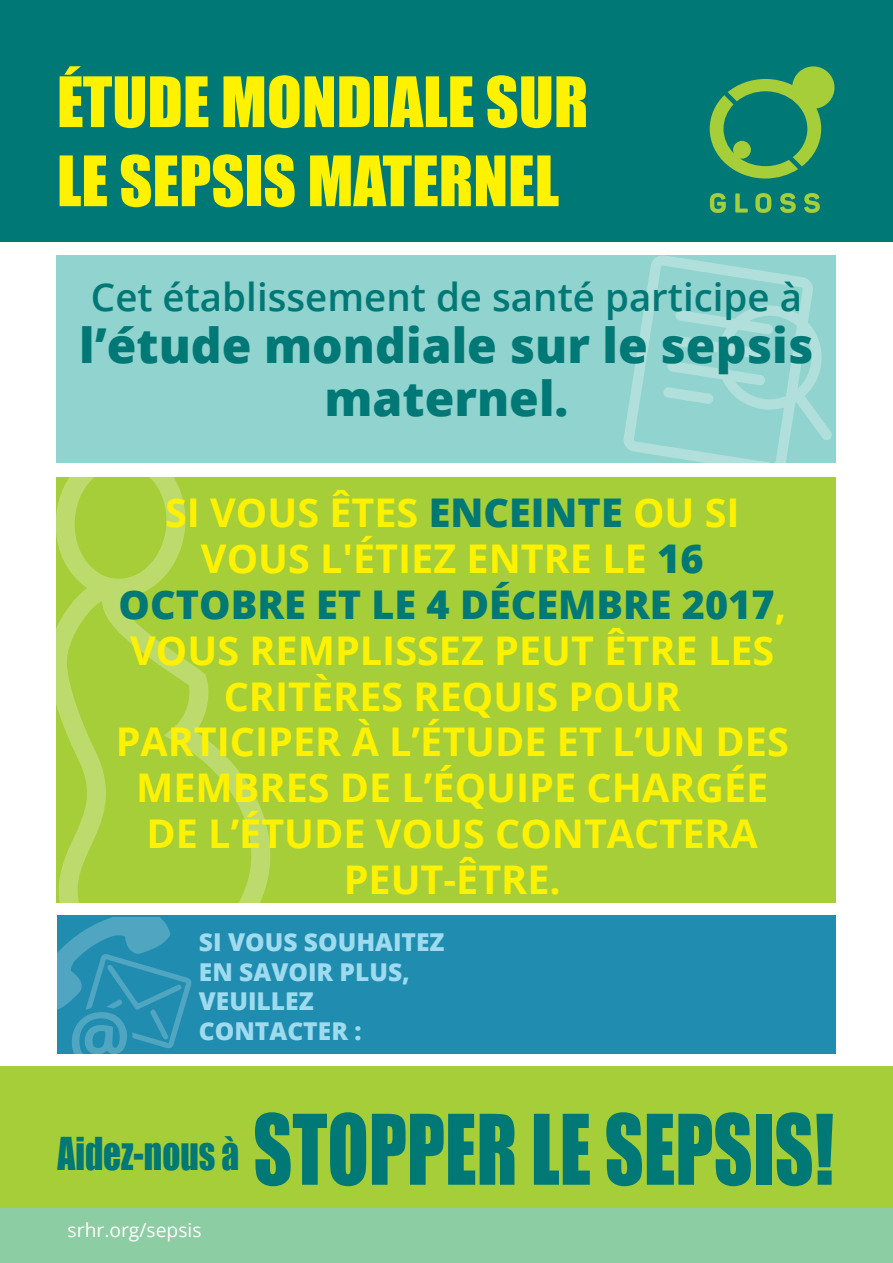
<style>
.page{position:relative;width:893px;height:1263px;background:#fff}
.page>*{position:absolute;margin:0;border:0;box-sizing:border-box;transform-origin:0 0}
.t1{font:89.7px "Impact";color:#007876;scale:.85 1}
.t2{font:64.2px/79.1px "Impact";color:#fff200}
.t3{font:800 48.15px/52.3px "Open Sans";color:#007876;text-align:center}
.t4{font:41.55px "Impact";color:#007876;scale:.85 1}
.t5{font:700 39.6px/45.9px "Open Sans";color:#fff200;text-align:center}
.t6{font:600 38.55px "Open Sans";color:#007876}
.t7{font:800 24.6px/29.5px "Open Sans";color:#9fdbee}
.t8{font:19.2px "Open Sans";color:#fff}
.s1{font-weight:800;color:#007876}
</style>
<div class="page">
<div style="left:0;top:1066px;width:893px;height:143px;background:#a6ce39"></div>
<div style="left:0;top:0;width:893px;height:242px;background:#007876"></div>
<div style="left:0;top:1209px;width:893px;height:54px;background:#8dcda4"></div>
<svg style="left:710px;top:66px;width:124px;height:113px"></svg>
<svg style="left:710px;top:193px;width:110px;height:20px"></svg>
<div style="left:57px;top:477px;width:779px;height:426px;background:#a6ce39"></div>
<svg style="left:56px;top:598px;width:214px;height:378px"></svg>
<svg style="left:56px;top:447px;width:133px;height:151px"></svg>
<div style="left:58px;top:915px;width:778px;height:138px;background:#208cb0"></div>
<svg style="left:58px;top:918px;width:133px;height:135px"></svg>
<div style="left:57px;top:255px;width:779px;height:207px;background:#91d3ce"></div>
<svg style="left:623px;top:255px;width:209px;height:207px"></svg>
<h2 class="t2" style="left:57px;top:61px;width:533px">ÉTUDE MONDIALE SUR<br>LE SEPSIS MATERNEL</h2>
<p class="t6" style="left:91px;top:270px;width:713px">Cet établissement de santé participe à</p>
<p class="t3" style="left:79px;top:317px;width:736px">l’étude mondiale sur le sepsis maternel.</p>
<p class="t5" style="left:116px;top:488px;width:675px">SI VOUS ÊTES <span class="s1">ENCEINTE</span> OU SI<br>VOUS L'ÉTIEZ ENTRE LE <span class="s1">16<br>OCTOBRE ET LE 4 DÉCEMBRE 2017</span>,<br>VOUS REMPLISSEZ PEUT ÊTRE LES<br>CRITÈRES REQUIS POUR<br>PARTICIPER À L’ÉTUDE ET L’UN DES<br>MEMBRES DE L’ÉQUIPE CHARGÉE<br>DE L’ÉTUDE VOUS CONTACTERA<br>PEUT-ÊTRE.</p>
<p class="t7" style="left:199px;top:926px;width:247px">SI VOUS SOUHAITEZ<br>EN SAVOIR PLUS,<br>VEUILLEZ<br>CONTACTER :</p>
<p class="t4" style="left:58px;top:1121px;width:215px">Aidez-nous à</p>
<p class="t8" style="left:68px;top:1217px;width:135px">srhr.org/sepsis</p>
<h1 class="t1" style="left:253px;top:1080px;width:685px">STOPPER LE SEPSIS!</h1>
</div>
